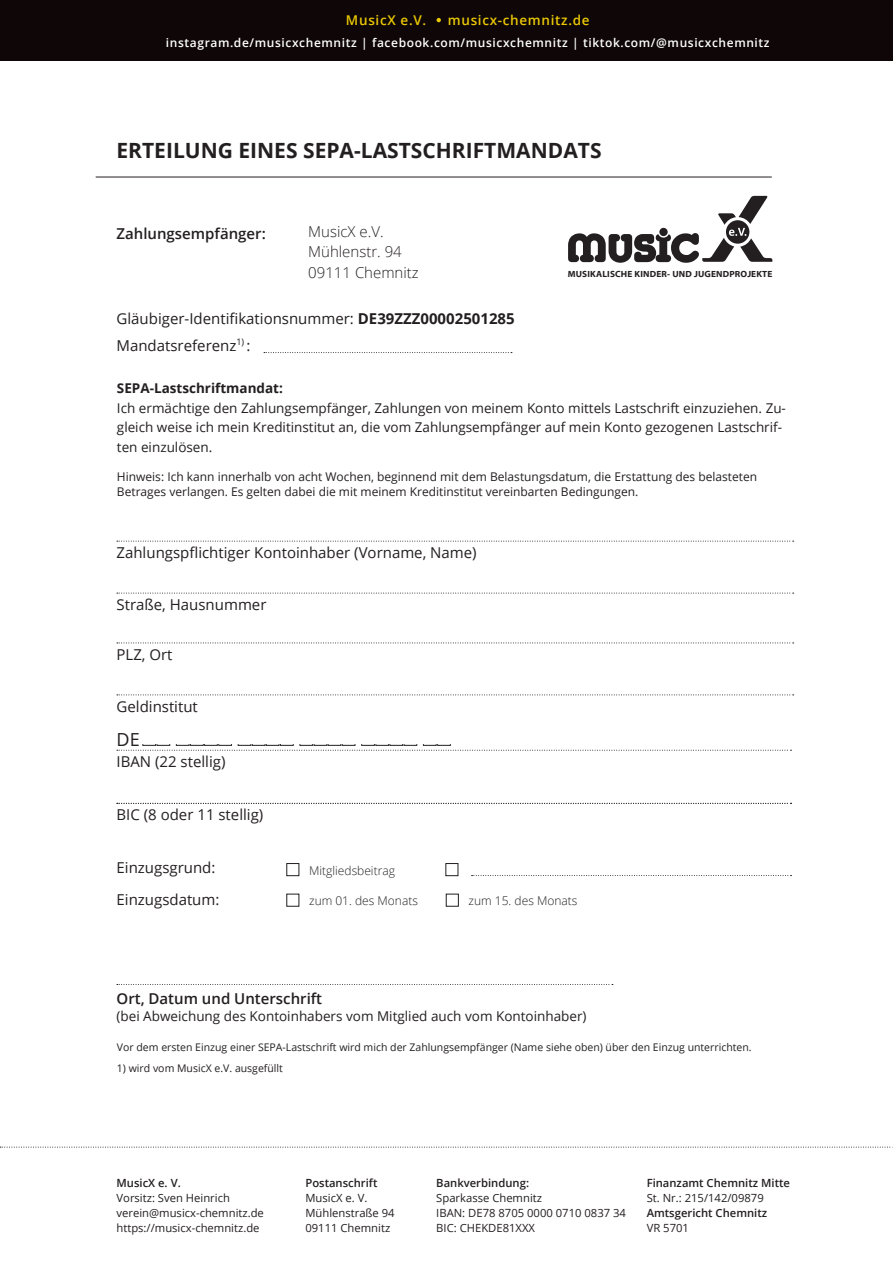
<style>
.page{position:relative;width:893px;height:1263px;background:#fff}
.page>*{position:absolute;margin:0;border:0;box-sizing:border-box;transform-origin:0 0}
.Absatz{font:700 21px "Open Sans";color:#231f20}
.Absatz-2{font:18px "Open Sans";color:#231f20}
.Absatz-3{font:15px "Open Sans";color:#231f20}
.Absatz-4{font:600 15px "Open Sans";color:#231f20}
.Absatz-5{font:300 15px/20.7px "Open Sans";color:#231f20}
.Absatz-6{font:13.5px/19.5px "Open Sans";color:#231f20}
.Absatz-7{font:600 13.5px "Open Sans";letter-spacing:.05em;color:#eac802}
.Absatz-8{font:12px/15px "Open Sans";color:#231f20}
.Absatz-9{font:600 12px "Open Sans";letter-spacing:.05em;color:#fff}
.Absatz-10{font:300 12px "Open Sans";color:#231f20}
.t1{font:11.25px/15px "Open Sans";color:#231f20}
.t2{font:600 11.25px "Open Sans";color:#231f20}
.Absatz-11{font:10.5px "Open Sans";color:#231f20}
.t3{font:700 9px "Myriad Web Pro";letter-spacing:.02em;color:#231f20}
.s1{font-weight:700}
.s2{font-weight:600}
</style>
<div class="page">
<div style="left:0;top:0;width:893px;height:61px;background:#0e0607"></div>
<svg style="left:117px;top:541px;width:677px;height:1px"></svg>
<svg style="left:117px;top:593px;width:677px;height:1px"></svg>
<svg style="left:117px;top:642px;width:677px;height:1px"></svg>
<svg style="left:117px;top:694px;width:677px;height:1px"></svg>
<div style="left:287px;top:863px;width:12px;height:13px;border:1px solid #231f20"></div>
<svg style="left:117px;top:984px;width:496px;height:1px"></svg>
<svg style="left:0;top:1147px;width:893px;height:1px"></svg>
<svg style="left:568px;top:196px;width:204px;height:67px"></svg>
<svg style="left:117px;top:744px;width:674px;height:7px"></svg>
<hr style="left:96px;top:177px;width:676px;height:1px;background:#231f20">
<svg style="left:264px;top:352px;width:248px;height:1px"></svg>
<svg style="left:117px;top:803px;width:674px;height:1px"></svg>
<div style="left:446px;top:894px;width:13px;height:12px;border:1px solid #231f20"></div>
<div style="left:446px;top:863px;width:12px;height:13px;border:1px solid #231f20"></div>
<svg style="left:471px;top:875px;width:320px;height:1px"></svg>
<svg style="left:437px;top:18px;width:4px;height:4px"></svg>
<p class="Absatz-7" style="left:346px;top:10px;width:82px">MusicX e.V.</p>
<p class="Absatz-7" style="left:448px;top:10px;width:143px">musicx-chemnitz.de</p>
<p class="Absatz-9" style="left:166px;top:34px;width:605px">instagram.de/musicxchemnitz | facebook.com/musicxchemnitz | tiktok.com/@musicxchemnitz</p>
<p class="Absatz" style="left:117px;top:135px;width:487px">ERTEILUNG EINES SEPA-LASTSCHRIFTMANDATS</p>
<p class="Absatz-4" style="left:117px;top:223px;width:151px">Zahlungsempfänger:</p>
<p class="Absatz-5" style="left:308px;top:220px;width:112px">MusicX e.V.<br>Mühlenstr. 94<br>09111 Chemnitz</p>
<p class="Absatz-3" style="left:117px;top:308px;width:400px">Gläubiger-Identifikationsnummer: <span class="s1">DE39ZZZ00002501285</span></p>
<p class="Absatz-3" style="left:117px;top:336px;width:136px">Mandatsreferenz<sup>1)</sup> :</p>
<p class="Absatz-6" style="left:117px;top:378px;width:670px"><span class="s1">SEPA-Lastschriftmandat:<br></span>Ich ermächtige den Zahlungsempfänger, Zahlungen von meinem Konto mittels Lastschrift einzuziehen. Zu&shy;gleich weise ich mein Kreditinstitut an, die vom Zahlungsempfänger auf mein Konto gezogenen Lastschrif&shy;ten einzulösen.</p>
<p class="t3" style="left:568px;top:269px;width:206px">MUSIKALISCHE KINDER- UND JUGENDPROJEKTE</p>
<p class="Absatz-8" style="left:117px;top:469px;width:642px">Hinweis: Ich kann innerhalb von acht Wochen, beginnend mit dem Belastungsdatum, die Erstattung des belasteten<br>Betrages verlangen. Es gelten dabei die mit meinem Kreditinstitut vereinbarten Bedingungen.</p>
<p class="Absatz-3" style="left:117px;top:542px;width:362px">Zahlungspflichtiger Kontoinhaber (Vorname, Name)</p>
<p class="Absatz-3" style="left:117px;top:594px;width:151px">Straße, Hausnummer</p>
<p class="Absatz-3" style="left:117px;top:644px;width:58px">PLZ, Ort</p>
<p class="Absatz-3" style="left:117px;top:696px;width:83px">Geldinstitut</p>
<p class="Absatz-2" style="left:117px;top:727px;width:25px">DE</p>
<p class="Absatz-3" style="left:117px;top:751px;width:111px">IBAN (22 stellig)</p>
<p class="Absatz-3" style="left:117px;top:804px;width:148px">BIC (8 oder 11 stellig)</p>
<p class="Absatz-3" style="left:117px;top:857px;width:100px">Einzugsgrund:</p>
<p class="Absatz-3" style="left:117px;top:889px;width:104px">Einzugsdatum:</p>
<p class="Absatz-10" style="left:309px;top:892px;width:110px">zum 01. des Monats</p>
<p class="Absatz-10" style="left:469px;top:892px;width:110px">zum 15. des Monats</p>
<p class="Absatz-10" style="left:309px;top:862px;width:87px">Mitgliedsbeitrag</p>
<p class="Absatz-4" style="left:117px;top:988px;width:207px">Ort, Datum und Unterschrift</p>
<p class="Absatz-6" style="left:117px;top:1005px;width:471px">(bei Abweichung des Kontoinhabers vom Mitglied auch vom Kontoinhaber)</p>
<p class="Absatz-11" style="left:117px;top:1040px;width:636px">Vor dem ersten Einzug einer SEPA-Lastschrift wird mich der Zahlungsempfänger (Name siehe oben) über den Einzug unterrichten.</p>
<p class="Absatz-11" style="left:117px;top:1061px;width:168px">1) wird vom MusicX e.V. ausgefüllt</p>
<p class="t1" style="left:117px;top:1175px;width:115px"><span class="s2">MusicX e. V.<br></span>Vorsitz: Sven Heinrich</p>
<p class="t1" style="left:117px;top:1205px;width:149px">verein@musicx-chemnitz.de</p>
<p class="t1" style="left:117px;top:1220px;width:145px">https://musicx-chemnitz.de</p>
<p class="t1" style="left:305px;top:1175px;width:91px"><span class="s2">Postanschrift<br></span>MusicX e. V.<br>Mühlenstraße 94<br>09111 Chemnitz</p>
<p class="t2" style="left:436px;top:1175px;width:94px">Bankverbindung:</p>
<p class="t1" style="left:436px;top:1190px;width:107px">Sparkasse Chemnitz</p>
<p class="t1" style="left:436px;top:1205px;width:191px">IBAN: DE78 8705 0000 0710 0837 34</p>
<p class="t1" style="left:436px;top:1220px;width:100px">BIC: CHEKDE81XXX</p>
<p class="t2" style="left:647px;top:1175px;width:145px">Finanzamt Chemnitz Mitte</p>
<p class="t1" style="left:647px;top:1190px;width:122px">St. Nr.: 215/142/09879<br><span class="s2">Amtsgericht Chemnitz</span></p>
<p class="t1" style="left:647px;top:1220px;width:44px">VR 5701</p>
</div>
